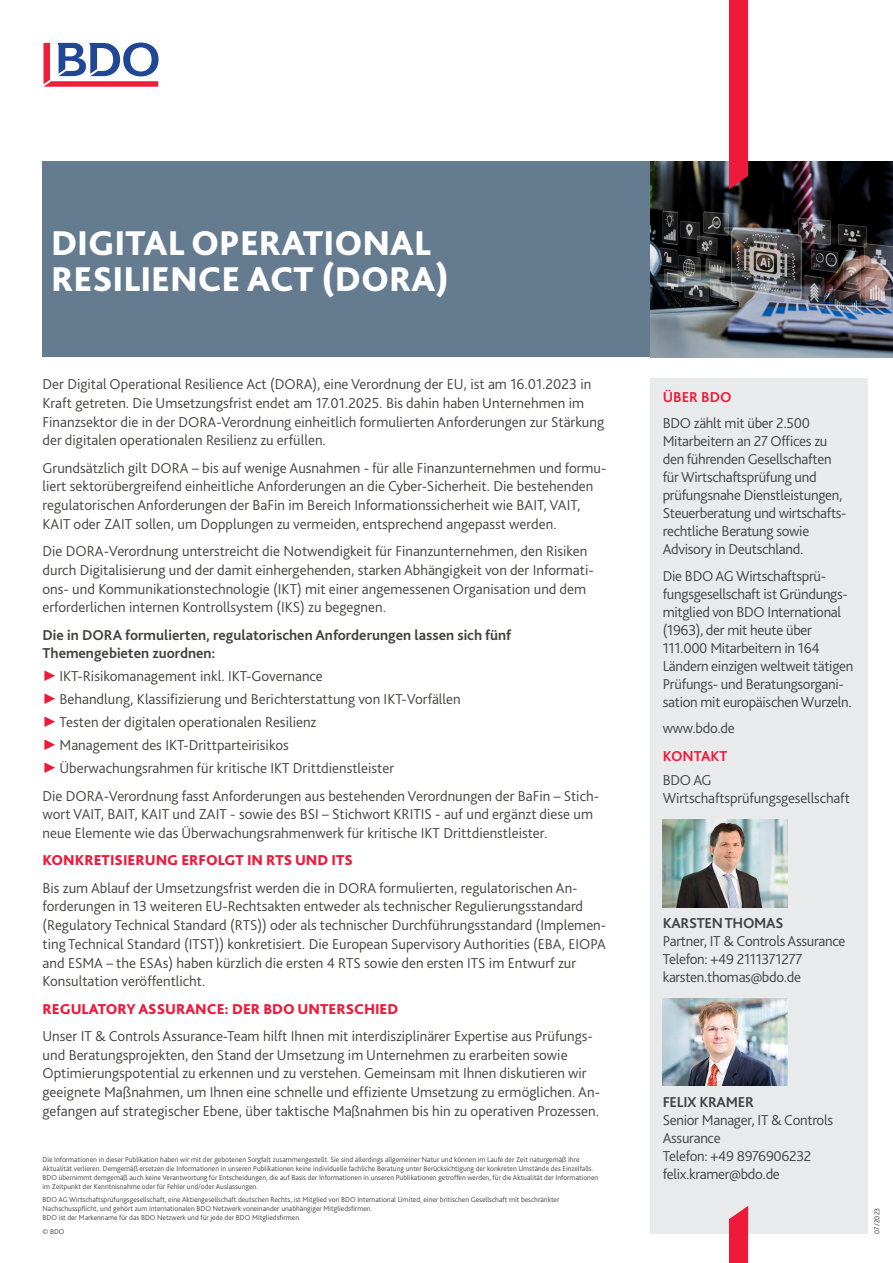
<style>
.page{position:relative;width:893px;height:1263px;background:#fff}
.page>*{position:absolute;margin:0;border:0;box-sizing:border-box;transform-origin:0 0}
.t1{font:800 36px/36px "Bliss Pro";color:#fff}
.t2{font:300 15px/18.8px "Bliss Pro";color:#424241}
.t3{font:300 15px/18px "Bliss Pro";letter-spacing:-.02em;color:#424241}
.t4{font:700 15px/18.8px "Bliss Pro";color:#424241}
.t5{font:800 15px "Bliss Pro";color:#ed1a3b}
.t6{font:700 15px "Bliss Pro";letter-spacing:-.02em;color:#424241}
.t7{font:700 15px "Bliss Pro";color:#ed1a3b}
.t8{font:300 7.5px/9px "Bliss Pro";color:#424241}
.s1{font-family:"Times New Roman";font-weight:400;color:#ed1a3b}
</style>
<div class="page">
<img style="left:650px;top:162px;width:243px;height:195px">
<div style="left:650px;top:378px;width:217px;height:855px;background:#e9eaec"></div>
<img style="left:663px;top:820px;width:125px;height:87px">
<img style="left:663px;top:998px;width:125px;height:88px">
<div style="left:729px;top:0;width:19px;height:189px;background:#ed1a3b"></div>
<svg style="left:729px;top:1206px;width:19px;height:57px"></svg>
<div style="left:43px;top:162px;width:607px;height:195px;background:#657c90"></div>
<svg style="left:43px;top:43px;width:116px;height:44px"></svg>
<h1 class="t1" style="left:51px;top:224px;width:399px">DIGITAL OPERATIONAL<br>RESILIENCE ACT (DORA)</h1>
<p class="t2" style="left:43px;top:374px;width:563px">Der Digital Operational Resilience Act (DORA), eine Verordnung der EU, ist am 16.01.2023 in Kraft getreten. Die Umsetzungsfrist endet am 17.01.2025. Bis dahin haben Unternehmen im Finanzsektor die in der DORA-Verordnung einheitlich formulierten Anforderungen zur Stärkung der digitalen operationalen Resilienz zu erfüllen.</p>
<p class="t2" style="left:43px;top:458px;width:565px">Grundsätzlich gilt DORA – bis auf wenige Ausnahmen - für alle Finanzunternehmen und formu&shy;liert sektorübergreifend einheitliche Anforderungen an die Cyber-Sicherheit. Die bestehenden regulatorischen Anforderungen der BaFin im Bereich Informationssicherheit wie BAIT, VAIT, KAIT oder ZAIT sollen, um Dopplungen zu vermeiden, entsprechend angepasst werden.</p>
<p class="t2" style="left:43px;top:541px;width:553px">Die DORA-Verordnung unterstreicht die Notwendigkeit für Finanzunternehmen, den Risiken durch Digitalisierung und der damit einhergehenden, starken Abhängigkeit von der Informati&shy;ons- und Kommunikationstechnologie (IKT) mit einer angemessenen Organisation und dem erforderlichen internen Kontrollsystem (IKS) zu begegnen.</p>
<p class="t4" style="left:43px;top:625px;width:470px">Die in DORA formulierten, regulatorischen Anforderungen lassen sich fünf<br>Themengebieten zuordnen:</p>
<p class="t2" style="left:43px;top:664px;width:420px;line-height:23px"><span class="s1">►</span>IKT-Risikomanagement inkl. IKT-Governance<br><span class="s1">►</span>Behandlung, Klassifizierung und Berichterstattung von IKT-Vorfällen <span class="s1">►</span>Testen der digitalen operationalen Resilienz<br><span class="s1">►</span>Management des IKT-Drittparteirisikos<br><span class="s1">►</span>Überwachungsrahmen für kritische IKT Drittdienstleister</p>
<p class="t2" style="left:43px;top:786px;width:558px">Die DORA-Verordnung fasst Anforderungen aus bestehenden Verordnungen der BaFin – Stich&shy;wort VAIT, BAIT, KAIT und ZAIT - sowie des BSI – Stichwort KRITIS - auf und ergänzt diese um neue Elemente wie das Überwachungsrahmenwerk für kritische IKT Drittdienstleister.</p>
<p class="t5" style="left:43px;top:851px;width:312px">KONKRETISIERUNG ERFOLGT IN RTS UND ITS</p>
<p class="t2" style="left:43px;top:878px;width:565px">Bis zum Ablauf der Umsetzungsfrist werden die in DORA formulierten, regulatorischen An&shy;forderungen in 13 weiteren EU-Rechtsakten entweder als technischer Regulierungsstandard (Regulatory Technical Standard (RTS)) oder als technischer Durchführungsstandard (Implemen&shy;ting Technical Standard (ITST)) konkretisiert. Die European Supervisory Authorities (EBA, EIOPA and ESMA – the ESAs) haben kürzlich die ersten 4 RTS sowie den ersten ITS im Entwurf zur Konsultation veröffentlicht.</p>
<p class="t5" style="left:43px;top:999px;width:357px">REGULATORY ASSURANCE: DER BDO UNTERSCHIED</p>
<p class="t2" style="left:43px;top:1026px;width:559px">Unser IT &amp; Controls Assurance-Team hilft Ihnen mit interdisziplinärer Expertise aus Prüfungs&shy;und Beratungsprojekten, den Stand der Umsetzung im Unternehmen zu erarbeiten sowie Optimierungspotential zu erkennen und zu verstehen. Gemeinsam mit Ihnen diskutieren wir geeignete Maßnahmen, um Ihnen eine schnelle und effiziente Umsetzung zu ermöglichen. An&shy;gefangen auf strategischer Ebene, über taktische Maßnahmen bis hin zu operativen Prozessen.</p>
<p class="t8" style="left:43px;top:1155px;width:557px">Die Informationen in dieser Publikation haben wir mit der gebotenen Sorgfalt zusammengestellt. Sie sind allerdings allgemeiner Natur und können im Laufe der Zeit naturgemäß ihre Aktualität verlieren. Demgemäß ersetzen die Informationen in unseren Publikationen keine individuelle fachliche Beratung unter Berücksichtigung der konkreten Umstände des Einzelfalls.<br>BDO übernimmt demgemäß auch keine Verantwortung für Entscheidungen, die auf Basis der Informationen in unseren Publikationen getroffen werden, für die Aktualität der Informationen im Zeitpunkt der Kenntnisnahme oder für Fehler und/oder Auslassungen.</p>
<p class="t8" style="left:43px;top:1195px;width:518px">BDO AG Wirtschaftsprüfungsgesellschaft, eine Aktiengesellschaft deutschen Rechts, ist Mitglied von BDO International Limited, einer britischen Gesellschaft mit beschränkter<br>Nachschusspflicht, und gehört zum internationalen BDO Netzwerk voneinander unabhängiger Mitgliedsfirmen.<br>BDO ist der Markenname für das BDO Netzwerk und für jede der BDO Mitgliedsfirmen.</p>
<p class="t8" style="left:43px;top:1226px;width:24px">© BDO</p>
<p class="t7" style="left:663px;top:388px;width:71px">ÜBER BDO</p>
<p class="t3" style="left:663px;top:414px;width:185px">BDO zählt mit über 2.500<br>Mitarbeitern an 27 Offices zu den führenden Gesellschaften für Wirtschaftsprüfung und prüfungsnahe Dienstleistungen,<br>Steuerberatung und wirtschafts&shy;rechtliche Beratung sowie<br>Advisory in Deutschland.</p>
<p class="t3" style="left:663px;top:567px;width:192px">Die BDO AG Wirtschaftsprü&shy;fungsgesellschaft ist Gründungs&shy;mitglied von BDO International (1963), der mit heute über<br>111.000 Mitarbeitern in 164<br>Ländern einzigen weltweit tätigen<br>Prüfungs- und Beratungsorgani&shy;sation mit europäischen Wurzeln.</p>
<p class="t2" style="left:663px;top:719px;width:73px">www.bdo.de</p>
<p class="t7" style="left:663px;top:747px;width:66px">KONTAKT</p>
<p class="t2" style="left:663px;top:771px;width:189px;line-height:18px">BDO AG<br>Wirtschaftsprüfungsgesellschaft</p>
<p class="t6" style="left:663px;top:914px;width:122px">KARSTEN THOMAS</p>
<p class="t3" style="left:663px;top:932px;width:184px">Partner, IT &amp; Controls Assurance<br>Telefon: +49 2111371277 karsten.thomas@bdo.de</p>
<p class="t6" style="left:663px;top:1093px;width:93px">FELIX KRAMER</p>
<p class="t3" style="left:663px;top:1111px;width:172px">Senior Manager, IT &amp; Controls<br>Assurance<br>Telefon: +49 8976906232 felix.kramer@bdo.de</p>
<p class="t8" style="left:872px;top:1233px;width:27px;rotate:-90deg">07/2023</p>
</div>
